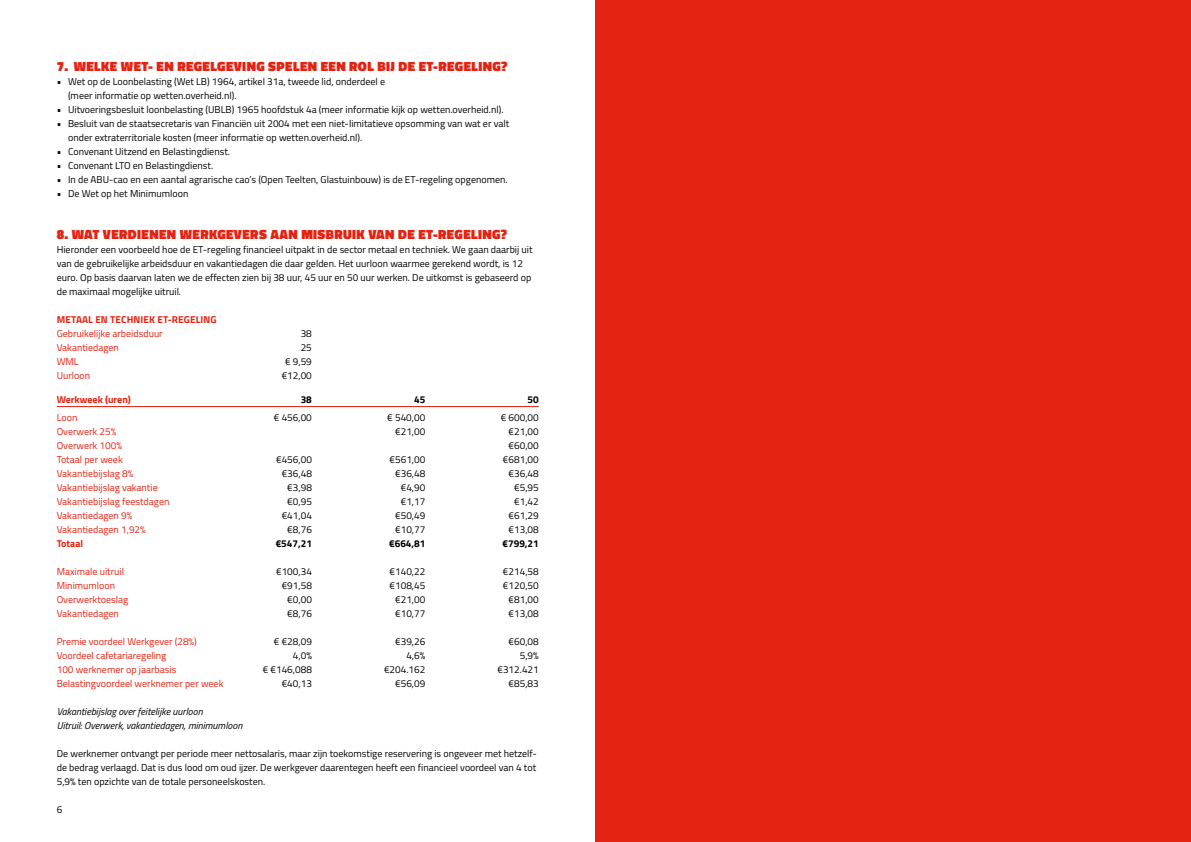
<style>
.page{position:relative;width:1191px;height:842px;background:#fff}
.page>*{position:absolute;margin:0;border:0;box-sizing:border-box;transform-origin:0 0}
.t1{font:900 13.5px "Titillium";letter-spacing:.03em;color:#e42313}
.t2{font:10px/14px "Titillium";color:#000}
.t3{font:10px "Titillium";color:#e42313}
.t4{font:italic 10px/14px "Titillium";color:#000}
.t5{font:700 10px "Titillium";letter-spacing:.005em;color:#e42313}
.t6{font:700 10px "Titillium";color:#000}
</style>
<div class="page">
<div style="left:595px;top:0;width:596px;height:842px;background:#e42313"></div>
<hr style="left:57px;top:406px;width:482px;height:1px;background:#e42313">
<h1 class="t1" style="left:57px;top:56px;width:452px">7. WELKE WET- EN REGELGEVING SPELEN EEN ROL BIJ DE ET-REGELING?</h1>
<p class="t2" style="left:68px;top:74px;width:318px;text-indent:-11px">• Wet op de Loonbelasting (Wet LB) 1964, artikel 31a, tweede lid, onderdeel e (meer informatie op wetten.overheid.nl).</p>
<p class="t2" style="left:57px;top:102px;width:448px">• Uitvoeringsbesluit loonbelasting (UBLB) 1965 hoofdstuk 4a (meer informatie kijk op wetten.overheid.nl).</p>
<p class="t2" style="left:68px;top:116px;width:443px;text-indent:-11px">• Besluit van de staatsecretaris van Financiën uit 2004 met een niet-limitatieve opsomming van wat er valt onder extraterritoriale kosten (meer informatie op wetten.overheid.nl).</p>
<p class="t2" style="left:57px;top:144px;width:175px">• Convenant Uitzend en Belastingdienst.</p>
<p class="t2" style="left:57px;top:158px;width:158px">• Convenant LTO en Belastingdienst.</p>
<p class="t2" style="left:57px;top:172px;width:452px">• In de ABU-cao en een aantal agrarische cao’s (Open Teelten, Glastuinbouw) is de ET-regeling opgenomen.</p>
<p class="t2" style="left:57px;top:186px;width:133px">• De Wet op het Minimumloon</p>
<h1 class="t1" style="left:57px;top:224px;width:452px">8. WAT VERDIENEN WERKGEVERS AAN MISBRUIK VAN DE ET-REGELING?</h1>
<p class="t2" style="left:57px;top:242px;width:477px">Hieronder een voorbeeld hoe de ET-regeling financieel uitpakt in de sector metaal en techniek. We gaan daarbij uit van de gebruikelijke arbeidsduur en vakantiedagen die daar gelden. Het uurloon waarmee gerekend wordt, is 12 euro. Op basis daarvan laten we de effecten zien bij 38 uur, 45 uur en 50 uur werken. De uitkomst is gebaseerd op de maximaal mogelijke uitruil.</p>
<p class="t5" style="left:57px;top:311px;width:161px">METAAL EN TECHNIEK ET-REGELING</p>
<p class="t3" style="left:57px;top:326px;width:108px">Gebruikelijke arbeidsduur</p>
<p class="t2" style="left:301px;top:326px;width:13px">38</p>
<p class="t3" style="left:57px;top:340px;width:64px">Vakantiedagen</p>
<p class="t2" style="left:301px;top:340px;width:13px">25</p>
<p class="t3" style="left:57px;top:354px;width:24px">WML</p>
<p class="t2" style="left:285px;top:354px;width:28px">€ 9,59</p>
<p class="t3" style="left:57px;top:368px;width:35px">Uurloon</p>
<p class="t2" style="left:282px;top:368px;width:32px">€12,00</p>
<p class="t5" style="left:57px;top:391px;width:76px">Werkweek (uren)</p>
<p class="t6" style="left:301px;top:391px;width:13px">38</p>
<p class="t6" style="left:414px;top:391px;width:13px">45</p>
<p class="t6" style="left:527px;top:391px;width:13px">50</p>
<p class="t3" style="left:57px;top:410px;width:22px">Loon</p>
<p class="t2" style="left:274px;top:410px;width:40px">€ 456,00</p>
<p class="t2" style="left:387px;top:410px;width:40px">€ 540,00</p>
<p class="t2" style="left:501px;top:410px;width:40px">€ 600,00</p>
<p class="t3" style="left:57px;top:424px;width:61px">Overwerk 25%</p>
<p class="t2" style="left:395px;top:424px;width:32px">€21,00</p>
<p class="t2" style="left:508px;top:424px;width:32px">€21,00</p>
<p class="t3" style="left:57px;top:438px;width:67px">Overwerk 100%</p>
<p class="t2" style="left:508px;top:438px;width:32px">€60,00</p>
<p class="t3" style="left:57px;top:452px;width:68px">Totaal per week</p>
<p class="t2" style="left:276px;top:452px;width:37px">€456,00</p>
<p class="t2" style="left:389px;top:452px;width:37px">€561,00</p>
<p class="t2" style="left:503px;top:452px;width:37px">€681,00</p>
<p class="t3" style="left:57px;top:466px;width:78px">Vakantiebijslag 8%</p>
<p class="t2" style="left:282px;top:466px;width:32px">€36,48</p>
<p class="t2" style="left:395px;top:466px;width:32px">€36,48</p>
<p class="t2" style="left:508px;top:466px;width:32px">€36,48</p>
<p class="t3" style="left:57px;top:480px;width:102px">Vakantiebijslag vakantie</p>
<p class="t2" style="left:287px;top:480px;width:26px">€3,98</p>
<p class="t2" style="left:401px;top:480px;width:26px">€4,90</p>
<p class="t2" style="left:514px;top:480px;width:26px">€5,95</p>
<p class="t3" style="left:57px;top:494px;width:114px">Vakantiebijslag feestdagen</p>
<p class="t2" style="left:287px;top:494px;width:26px">€0,95</p>
<p class="t2" style="left:401px;top:494px;width:26px">€1,17</p>
<p class="t2" style="left:514px;top:494px;width:26px">€1,42</p>
<p class="t3" style="left:57px;top:508px;width:77px">Vakantiedagen 9%</p>
<p class="t2" style="left:282px;top:508px;width:32px">€41,04</p>
<p class="t2" style="left:395px;top:508px;width:32px">€50,49</p>
<p class="t2" style="left:508px;top:508px;width:32px">€61,29</p>
<p class="t3" style="left:57px;top:522px;width:91px">Vakantiedagen 1,92%</p>
<p class="t2" style="left:287px;top:522px;width:26px">€8,76</p>
<p class="t2" style="left:395px;top:522px;width:32px">€10,77</p>
<p class="t2" style="left:508px;top:522px;width:32px">€13,08</p>
<p class="t5" style="left:57px;top:535px;width:28px">Totaal</p>
<p class="t6" style="left:276px;top:535px;width:38px">€547,21</p>
<p class="t6" style="left:389px;top:535px;width:38px">€664,81</p>
<p class="t6" style="left:502px;top:535px;width:38px">€799,21</p>
<p class="t3" style="left:57px;top:564px;width:69px">Maximale uitruil</p>
<p class="t2" style="left:276px;top:564px;width:37px">€100,34</p>
<p class="t2" style="left:389px;top:564px;width:37px">€140,22</p>
<p class="t2" style="left:503px;top:564px;width:37px">€214,58</p>
<p class="t3" style="left:57px;top:578px;width:60px">Minimumloon</p>
<p class="t2" style="left:282px;top:578px;width:32px">€91,58</p>
<p class="t2" style="left:389px;top:578px;width:37px">€108,45</p>
<p class="t2" style="left:503px;top:578px;width:37px">€120,50</p>
<p class="t3" style="left:57px;top:592px;width:73px">Overwerktoeslag</p>
<p class="t2" style="left:287px;top:592px;width:26px">€0,00</p>
<p class="t2" style="left:395px;top:592px;width:32px">€21,00</p>
<p class="t2" style="left:508px;top:592px;width:32px">€81,00</p>
<p class="t3" style="left:57px;top:606px;width:64px">Vakantiedagen</p>
<p class="t2" style="left:287px;top:606px;width:26px">€8,76</p>
<p class="t2" style="left:395px;top:606px;width:32px">€10,77</p>
<p class="t2" style="left:508px;top:606px;width:32px">€13,08</p>
<p class="t3" style="left:57px;top:634px;width:142px">Premie voordeel Werkgever (28%)</p>
<p class="t2" style="left:274px;top:634px;width:40px">€ €28,09</p>
<p class="t2" style="left:395px;top:634px;width:32px">€39,26</p>
<p class="t2" style="left:508px;top:634px;width:32px">€60,08</p>
<p class="t3" style="left:57px;top:648px;width:111px">Voordeel cafetariaregeling</p>
<p class="t2" style="left:293px;top:648px;width:21px">4,0%</p>
<p class="t2" style="left:406px;top:648px;width:21px">4,6%</p>
<p class="t2" style="left:520px;top:648px;width:21px">5,9%</p>
<p class="t3" style="left:57px;top:662px;width:121px">100 werknemer op jaarbasis</p>
<p class="t2" style="left:263px;top:662px;width:51px">€ €146,088</p>
<p class="t2" style="left:384px;top:662px;width:43px">€204.162</p>
<p class="t2" style="left:497px;top:662px;width:43px">€312.421</p>
<p class="t3" style="left:57px;top:676px;width:168px">Belastingvoordeel werknemer per week</p>
<p class="t2" style="left:282px;top:676px;width:32px">€40,13</p>
<p class="t2" style="left:395px;top:676px;width:32px">€56,09</p>
<p class="t2" style="left:508px;top:676px;width:32px">€85,83</p>
<p class="t4" style="left:57px;top:704px;width:187px">Vakantiebijslag over feitelijke uurloon<br>Uitruil: Overwerk, vakantiedagen, minimumloon</p>
<p class="t2" style="left:57px;top:746px;width:481px;text-align:justify">De werknemer ontvangt per periode meer nettosalaris, maar zijn toekomstige reservering is ongeveer met hetzelf&shy;de bedrag verlaagd. Dat is dus lood om oud ijzer. De werkgever daarentegen heeft een financieel voordeel van 4 tot 5,9% ten opzichte van de totale personeelskosten.</p>
<p class="t2" style="left:57px;top:802px;width:7px">6</p>
</div>
